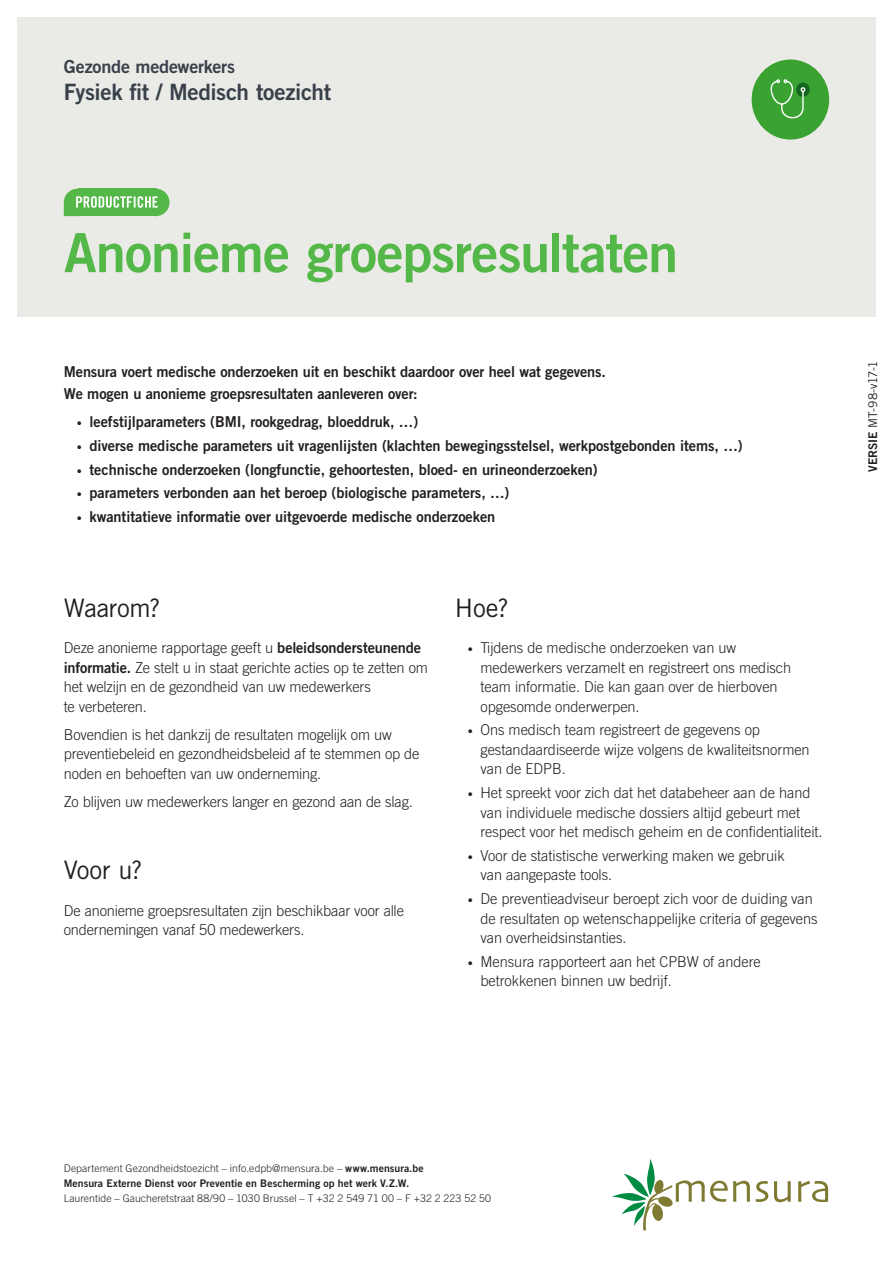
<style>
.page{position:relative;width:893px;height:1263px;background:#fff}
.page>*{position:absolute;margin:0;border:0;box-sizing:border-box;transform-origin:0 0}
.t1{font:54px "Trade Gothic LT Std Bd 2";letter-spacing:-.02em;color:#53b847}
.t2{font:25.5px "Trade Gothic LT Std";letter-spacing:-.015em;color:#231f20}
.t3{font:22.5px "Trade Gothic LT Std Bd 2";letter-spacing:-.015em;color:#38404a}
.t4{font:18px "Trade Gothic LT Std Bd 2";letter-spacing:-.01em;color:#38404a}
.t5{font:300 15px/19.5px "Trade Gothic LT Std";letter-spacing:-.005em;color:#231f20}
.t6{font:15px/22.5px "Trade Gothic LT Std Bd 2";letter-spacing:-.005em;color:#231f20}
.t7{font:12px "Trade Gothic LT Std";letter-spacing:-.03em;color:#231f20}
.t8{font:300 10.5px "Trade Gothic LT Std";letter-spacing:.005em;color:#231f20}
.t9{font:10.5px "Trade Gothic LT Std Bd 2";letter-spacing:.005em;color:#231f20}
.s1{font-family:"Trade Gothic LT Std";font-weight:300;font-size:10.5px}
.s2{font-family:"Trade Gothic LT Std Bd 2";font-weight:400}
.s3{font-size:10.5px}
.s4{font-family:"Trade Gothic LT Std Bd 2"}
</style>
<div class="page">
<svg style="left:756px;top:1181px;width:12px;height:21px"></svg>
<svg style="left:774px;top:1181px;width:17px;height:21px"></svg>
<svg style="left:798px;top:1181px;width:30px;height:21px"></svg>
<svg style="left:612px;top:1158px;width:138px;height:72px"></svg>
<div style="left:17px;top:17px;width:859px;height:299px;background:#eaeae7"></div>
<div style="left:752px;top:60px;width:77px;height:80px;background:#3aa230;border-radius:50%"></div>
<div style="left:796px;top:83px;width:14px;height:14px;background:#13661f;border-radius:50%"></div>
<svg style="left:771px;top:79px;width:35px;height:40px"></svg>
<div style="left:142px;top:189px;width:27px;height:27px;background:#53b847;border-radius:50%"></div>
<svg style="left:64px;top:189px;width:94px;height:27px;background:#73c569"></svg>
<p class="t4" style="left:64px;top:55px;width:173px">Gezonde medewerkers</p>
<h3 class="t3" style="left:64px;top:78px;width:269px">Fysiek fit / Medisch toezicht</h3>
<h1 class="t1" style="left:64px;top:219px;width:616px">Anonieme groepsresultaten</h1>
<p class="t6" style="left:64px;top:360px;width:543px">Mensura voert medische onderzoeken uit en beschikt daardoor over heel wat gegevens.<br>We mogen u anonieme groepsresultaten aanleveren over:</p>
<p class="t6" style="left:77px;top:410px;width:343px"><span class="s1">•</span> leefstijlparameters (BMI, rookgedrag, bloeddruk, …)</p>
<p class="t6" style="left:77px;top:434px;width:667px"><span class="s1">•</span> diverse medische parameters uit vragenlijsten (klachten bewegingsstelsel, werkpostgebonden items, …)</p>
<p class="t6" style="left:77px;top:458px;width:523px"><span class="s1">•</span> technische onderzoeken (longfunctie, gehoortesten, bloed- en urineonderzoeken)</p>
<p class="t6" style="left:77px;top:481px;width:434px"><span class="s1">•</span> parameters verbonden aan het beroep (biologische parameters, …)</p>
<p class="t6" style="left:77px;top:505px;width:420px"><span class="s1">•</span> kwantitatieve informatie over uitgevoerde medische onderzoeken</p>
<h2 class="t2" style="left:64px;top:592px;width:98px">Waarom?</h2>
<p class="t5" style="left:64px;top:638px;width:366px">Deze anonieme rapportage geeft u <span class="s2">beleidsondersteunende informatie.</span> Ze stelt u in staat gerichte acties op te zetten om het welzijn en de gezondheid van uw medewerkers<br>te verbeteren.</p>
<p class="t5" style="left:64px;top:724px;width:357px">Bovendien is het dankzij de resultaten mogelijk om uw preventiebeleid en gezondheidsbeleid af te stemmen op de noden en behoeften van uw onderneming.</p>
<p class="t5" style="left:64px;top:791px;width:351px">Zo blijven uw medewerkers langer en gezond aan de slag.</p>
<h2 class="t2" style="left:64px;top:855px;width:80px">Voor u?</h2>
<p class="t5" style="left:64px;top:900px;width:342px">De anonieme groepsresultaten zijn beschikbaar voor alle ondernemingen vanaf 50 medewerkers.</p>
<h2 class="t2" style="left:455px;top:592px;width:55px">Hoe?</h2>
<p class="t5" style="left:480px;top:638px;width:312px;text-indent:-13px"><span class="s3">•</span> Tijdens de medische onderzoeken van uw medewerkers verzamelt en registreert ons medisch team informatie. Die kan gaan over de hierboven opgesomde onderwerpen.</p>
<p class="t5" style="left:480px;top:720px;width:331px;text-indent:-13px"><span class="s3">•</span> Ons medisch team registreert de gegevens op gestandaardiseerde wijze volgens de kwaliteitsnormen van de EDPB.</p>
<p class="t5" style="left:480px;top:783px;width:344px;text-indent:-13px"><span class="s3">•</span> Het spreekt voor zich dat het databeheer aan de hand van individuele medische dossiers altijd gebeurt met respect voor het medisch geheim en de confidentialiteit.</p>
<p class="t5" style="left:480px;top:845px;width:306px;text-indent:-13px"><span class="s3">•</span> Voor de statistische verwerking maken we gebruik van aangepaste tools.</p>
<p class="t5" style="left:480px;top:889px;width:339px;text-indent:-13px"><span class="s3">•</span> De preventieadviseur beroept zich voor de duiding van de resultaten op wetenschappelijke criteria of gegevens van overheidsinstanties.</p>
<p class="t5" style="left:480px;top:951px;width:282px;text-indent:-13px"><span class="s3">•</span> Mensura rapporteert aan het CPBW of andere betrokkenen binnen uw bedrijf.</p>
<p class="t7" style="left:866px;top:472px;width:113px;rotate:-90deg"><span class="s4">VERSIE</span> MT-98-v17-1</p>
<p class="t8" style="left:64px;top:1162px;width:361px">Departement Gezondheidstoezicht – info.edpb@mensura.be – <span class="s2">www.mensura.be</span></p>
<p class="t9" style="left:64px;top:1176px;width:347px">Mensura Externe Dienst voor Preventie en Bescherming op het werk V.Z.W.</p>
<p class="t8" style="left:64px;top:1192px;width:429px">Laurentide – Gaucheretstraat 88/90 – 1030 Brussel – T +32 2 549 71 00 – F +32 2 223 52 50</p>
</div>
